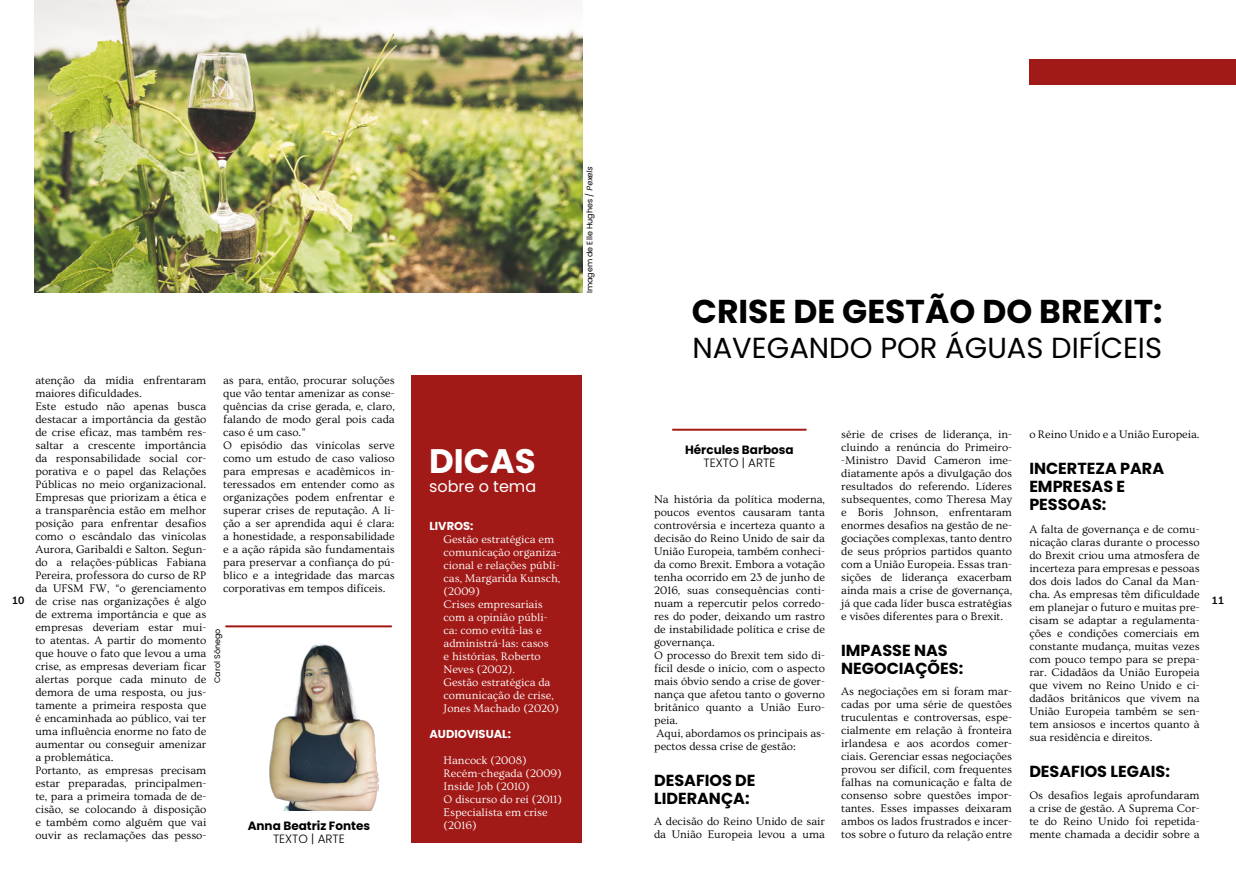
<style>
.page{position:relative;width:1236px;height:879px;background:#fff}
.page>*{position:absolute;margin:0;border:0;box-sizing:border-box;transform-origin:0 0}
.t1{font:700 34px "Poppins";color:#fff}
.t2{font:700 33px "Poppins";color:#000}
.t3{font:29px "Poppins";color:#000}
.t4{font:700 16px/18px "Poppins";color:#000}
.t5{font:16px "Poppins";color:#fff}
.t6{font:700 12px "Poppins";color:#000}
.t7{font:300 12px "Poppins";color:#000}
.t8{font:11.5px/13px "Ovo";color:#000;text-align:justify}
.t9{font:11.5px/13px "Ovo";color:#fff}
.t10{font:700 11.5px "Poppins";color:#fff}
.t11{font:700 10.5px "Muli";color:#000}
.t12{font:8px "Poppins";color:#000}
.s1{font-style:italic}
</style>
<div class="page">
<div style="left:411px;top:376px;width:171px;height:467px;background:#a11a17"></div>
<img style="left:34px;top:0;width:548px;height:292px">
<img style="left:269px;top:644px;width:109px;height:166px">
<hr style="left:225px;top:625px;width:167px;height:2px;background:#a01713">
<hr style="left:672px;top:429px;width:134px;height:2px;background:#a11a17">
<div style="left:1029px;top:60px;width:207px;height:25px;background:#a11a17"></div>
<p class="t12" style="left:585px;top:293px;width:131px;rotate:-90deg">Imagem de Elle Hughes / <span class="s1">Pexels</span></p>
<p class="t2" style="left:692px;top:293px;width:472px">CRISE DE GESTÃO DO BREXIT:</p>
<p class="t3" style="left:692px;top:331px;width:471px">NAVEGANDO POR ÁGUAS DIFÍCEIS</p>
<p class="t8" style="left:35px;top:373px;width:172px">atenção da mídia enfrentaram maiores dificuldades.</p>
<p class="t8" style="left:35px;top:399px;width:172px">Este estudo não apenas busca destacar a importância da gestão de crise eficaz, mas também res&shy;saltar a crescente importância da responsabilidade social cor&shy;porativa e o papel das Relações Públicas no meio organizacional.<br>Empresas que priorizam a ética e a transparência estão em melhor posição para enfrentar desafios como o escândalo das vinícolas Aurora, Garibaldi e Salton. Segun&shy;do a relações-públicas Fabiana Pereira, professora do curso de RP da UFSM FW, “o gerenciamento de crise nas organizações é algo de extrema importância e que as empresas deveriam estar mui&shy;to atentas. A partir do momento que houve o fato que levou a uma crise, as empresas deveriam ficar alertas porque cada minuto de demora de uma resposta, ou jus&shy;tamente a primeira resposta que é encaminhada ao público, vai ter uma influência enorme no fato de aumentar ou conseguir amenizar a problemática.</p>
<p class="t8" style="left:35px;top:763px;width:172px">Portanto, as empresas precisam estar preparadas, principalmen&shy;te, para a primeira tomada de de&shy;cisão, se colocando à disposição e também como alguém que vai ouvir as reclamações das pesso-</p>
<p class="t8" style="left:223px;top:373px;width:173px">as para, então, procurar soluções que vão tentar amenizar as conse&shy;quências da crise gerada, e, claro, falando de modo geral pois cada caso é um caso.”</p>
<p class="t8" style="left:223px;top:438px;width:173px">O episódio das vinícolas serve como um estudo de caso valioso para empresas e acadêmicos in&shy;teressados em entender como as organizações podem enfrentar e superar crises de reputação. A li&shy;ção a ser aprendida aqui é clara: a honestidade, a responsabilidade e a ação rápida são fundamentais para preservar a confiança do pú&shy;blico e a integridade das marcas corporativas em tempos difíceis.</p>
<p class="t8" style="left:841px;top:428px;width:172px">série de crises de liderança, in&shy;cluindo a renúncia do Primeiro--Ministro David Cameron ime&shy;diatamente após a divulgação dos resultados do referendo. Líderes subsequentes, como Theresa May e Boris Johnson, enfrentaram enormes desafios na gestão de ne&shy;gociações complexas, tanto dentro de seus próprios partidos quanto com a União Europeia. Essas tran&shy;sições de liderança exacerbam ainda mais a crise de governança, já que cada líder busca estratégias e visões diferentes para o Brexit.</p>
<p class="t4" style="left:841px;top:642px;width:123px">IMPASSE NAS<br>NEGOCIAÇÕES:</p>
<p class="t8" style="left:841px;top:685px;width:172px">As negociações em si foram mar&shy;cadas por uma série de questões truculentas e controversas, espe&shy;cialmente em relação à fronteira irlandesa e aos acordos comer&shy;ciais. Gerenciar essas negociações provou ser difícil, com frequentes falhas na comunicação e falta de consenso sobre questões impor&shy;tantes. Esses impasses deixaram ambos os lados frustrados e incer&shy;tos sobre o futuro da relação entre</p>
<p class="t8" style="left:1029px;top:428px;width:172px">o Reino Unido e a União Europeia.</p>
<p class="t4" style="left:1029px;top:460px;width:136px">INCERTEZA PARA<br>EMPRESAS E<br>PESSOAS:</p>
<p class="t8" style="left:1029px;top:523px;width:172px">A falta de governança e de comu&shy;nicação claras durante o processo do Brexit criou uma atmosfera de incerteza para empresas e pessoas dos dois lados do Canal da Man&shy;cha. As empresas têm dificuldade em planejar o futuro e muitas pre&shy;cisam se adaptar a regulamenta&shy;ções e condições comerciais em constante mudança, muitas vezes com pouco tempo para se prepa&shy;rar. Cidadãos da União Europeia que vivem no Reino Unido e ci&shy;dadãos britânicos que vivem na União Europeia também se sen&shy;tem ansiosos e incertos quanto à sua residência e direitos.</p>
<p class="t4" style="left:1029px;top:763px;width:142px">DESAFIOS LEGAIS:</p>
<p class="t8" style="left:1029px;top:789px;width:172px">Os desafios legais aprofundaram a crise de gestão. A Suprema Cor&shy;te do Reino Unido foi repetida&shy;mente chamada a decidir sobre a</p>
<p class="t6" style="left:685px;top:442px;width:110px">Hércules Barbosa</p>
<p class="t7" style="left:703px;top:455px;width:73px">TEXTO | ARTE</p>
<p class="t1" style="left:429px;top:442px;width:108px">DICAS</p>
<p class="t5" style="left:429px;top:477px;width:109px">sobre o tema</p>
<p class="t8" style="left:654px;top:493px;width:172px">Na história da política moderna, poucos eventos causaram tanta controvérsia e incerteza quanto a decisão do Reino Unido de sair da União Europeia, também conheci&shy;da como Brexit. Embora a votação tenha ocorrido em 23 de junho de 2016, suas consequências conti&shy;nuam a repercutir pelos corredo&shy;res do poder, deixando um rastro de instabilidade política e crise de governança.</p>
<p class="t8" style="left:654px;top:649px;width:172px">O processo do Brexit tem sido di&shy;fícil desde o início, com o aspecto mais óbvio sendo a crise de gover&shy;nança que afetou tanto o governo britânico quanto a União Euro&shy;peia.</p>
<p class="t8" style="left:654px;top:727px;width:172px">Aqui, abordamos os principais as&shy;pectos dessa crise de gestão:</p>
<p class="t4" style="left:654px;top:772px;width:103px">DESAFIOS DE<br>LIDERANÇA:</p>
<p class="t8" style="left:654px;top:815px;width:172px">A decisão do Reino Unido de sair da União Europeia levou a uma</p>
<p class="t10" style="left:429px;top:519px;width:46px">LIVROS:</p>
<p class="t9" style="left:444px;top:533px;width:118px">Gestão estratégica em comunicação organiza&shy;cional e relações públi&shy;cas, Margarida Kunsch, (2009)</p>
<p class="t9" style="left:444px;top:598px;width:107px">Crises empresariais com a opinião públi&shy;ca: como evitá-las e administrá-las: casos e histórias, Roberto<br>Neves (2002).</p>
<p class="t9" style="left:444px;top:676px;width:117px">Gestão estratégica da comunicação de crise,<br>Jones Machado (2020)</p>
<p class="t10" style="left:429px;top:727px;width:83px">AUDIOVISUAL:</p>
<p class="t9" style="left:444px;top:754px;width:84px">Hancock (2008)</p>
<p class="t9" style="left:444px;top:767px;width:120px">Recém-chegada (2009)</p>
<p class="t9" style="left:444px;top:780px;width:88px">Inside Job (2010)</p>
<p class="t9" style="left:444px;top:793px;width:120px">O discurso do rei (2011)</p>
<p class="t9" style="left:444px;top:806px;width:106px">Especialista em crise (2016)</p>
<p class="t11" style="left:12px;top:592px;width:14px">10</p>
<p class="t11" style="left:1211px;top:592px;width:14px">11</p>
<p class="t12" style="left:213px;top:683px;width:56px;rotate:-90deg">Carol Sônego</p>
<p class="t6" style="left:248px;top:818px;width:124px">Anna Beatriz Fontes</p>
<p class="t7" style="left:273px;top:831px;width:73px">TEXTO | ARTE</p>
</div>
